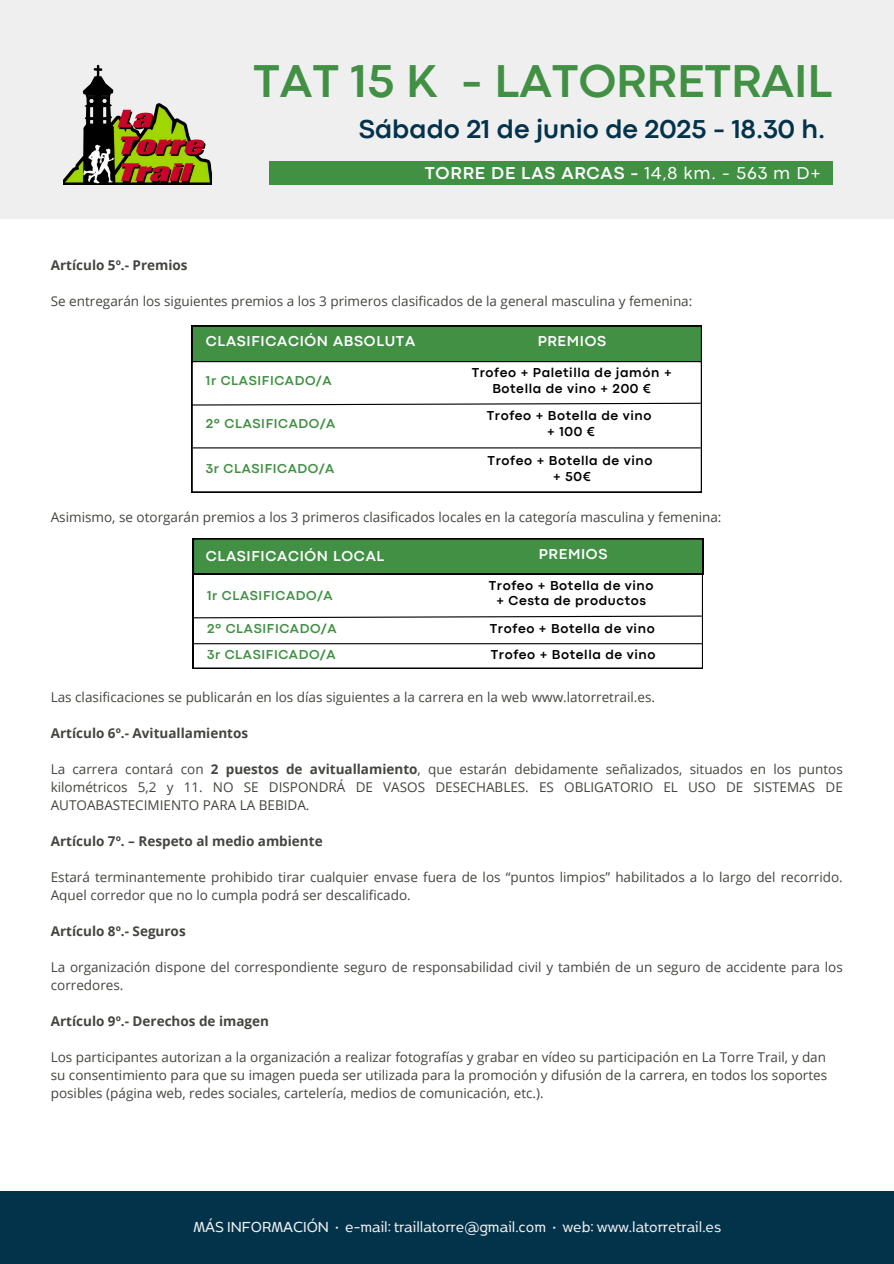
<style>
.page{position:relative;width:894px;height:1264px;background:#fff}
.page>*{position:absolute;margin:0;border:0;box-sizing:border-box;transform-origin:0 0}
.t1{font:700 48px "Codec Pro";color:#419044}
.t2{font:700 27px "Codec Pro";color:#02334b}
.t3{font:700 18px "Codec Pro";letter-spacing:.045em;color:#fff}
.t4{font:17.25px "Boriboon";color:#f1f1f0}
.t5{font:700 15px "Codec Pro";letter-spacing:.045em;color:#fff}
.t6{font:13.5px/18px "Open Sans";color:#444440;text-align:justify}
.t7{font:700 13.5px/15.8px "Codec Pro";letter-spacing:.045em;color:#000;text-align:center}
.t8{font:700 13.5px "Open Sans";color:#444440}
.t9{font:700 13.5px "Codec Pro";letter-spacing:.045em;color:#419044}
.s1{font-weight:400}
.s2{font-weight:700}
</style>
<div class="page">
<div style="left:0;top:0;width:893px;height:218px;background:#efefef"></div>
<div style="left:0;top:1191px;width:893px;height:72px;background:#02334b"></div>
<img style="left:63px;top:64px;width:149px;height:121px">
<div style="left:269px;top:161px;width:563px;height:24px;background:#419044"></div>
<div style="left:192px;top:326px;width:509px;height:35px;background:#419044"></div>
<svg style="left:192px;top:361px;width:509px;height:131px"></svg>
<svg style="left:191px;top:402px;width:510px;height:4px"></svg>
<hr style="left:193px;top:447px;width:507px;height:1px;background:#000">
<svg style="left:193px;top:538px;width:509px;height:36px;background:#3b843e"></svg>
<svg style="left:193px;top:574px;width:509px;height:94px"></svg>
<svg style="left:192px;top:615px;width:510px;height:4px"></svg>
<hr style="left:194px;top:643px;width:507px;height:1px;background:#000">
<h6 class="t1" style="left:253px;top:64px;width:581px">TAT 15 K - LATORRETRAIL</h6>
<h5 class="t2" style="left:359px;top:119px;width:468px">Sábado 21 de junio de 2025 - 18.30 h.</h5>
<h6 class="t3" style="left:424px;top:166px;width:397px">TORRE DE LAS ARCAS - <span class="s1">14,8 km. - 563 m D+</span></h6>
<p class="t8" style="left:51px;top:255px;width:138px">Artículo 5º.- Premios</p>
<p class="t6" style="left:51px;top:291px;width:643px">Se entregarán los siguientes premios a los 3 primeros clasificados de la general masculina y femenina:</p>
<h6 class="t5" style="left:206px;top:336px;width:211px">CLASIFICACIÓN ABSOLUTA</h6>
<h4 class="t5" style="left:537px;top:336px;width:70px">PREMIOS</h4>
<h4 class="t9" style="left:206px;top:375px;width:127px">1r CLASIFICADO/A</h4>
<p class="t9" style="left:206px;top:419px;width:131px">2º CLASIFICADO/A</p>
<p class="t9" style="left:206px;top:464px;width:130px">3r CLASIFICADO/A</p>
<p class="t7" style="left:471px;top:365px;width:201px">Trofeo + Paletilla de jamón +<br>Botella de vino + 200 €</p>
<p class="t7" style="left:486px;top:409px;width:166px">Trofeo + Botella de vino</p>
<p class="t7" style="left:547px;top:424px;width:49px">+ 100 €</p>
<p class="t7" style="left:487px;top:454px;width:166px">Trofeo + Botella de vino</p>
<p class="t7" style="left:553px;top:470px;width:39px">+ 50€</p>
<h1 class="t6" style="left:51px;top:507px;width:672px">Asimismo, se otorgarán premios a los 3 primeros clasificados locales en la categoría masculina y femenina:</h1>
<p class="t5" style="left:206px;top:550px;width:180px">CLASIFICACIÓN LOCAL</p>
<p class="t5" style="left:538px;top:548px;width:70px">PREMIOS</p>
<p class="t9" style="left:207px;top:590px;width:127px">1r CLASIFICADO/A</p>
<h4 class="t9" style="left:207px;top:623px;width:131px">2º CLASIFICADO/A</h4>
<h4 class="t9" style="left:207px;top:649px;width:130px">3r CLASIFICADO/A</h4>
<p class="t7" style="left:488px;top:578px;width:166px">Trofeo + Botella de vino</p>
<p class="t7" style="left:496px;top:594px;width:151px">+ Cesta de productos</p>
<p class="t7" style="left:489px;top:621px;width:166px">Trofeo + Botella de vino</p>
<p class="t7" style="left:490px;top:647px;width:166px">Trofeo + Botella de vino</p>
<h2 class="t6" style="left:51px;top:687px;width:605px">Las clasificaciones se publicarán en los días siguientes a la carrera en la web www.latorretrail.es.</h2>
<h3 class="t8" style="left:51px;top:723px;width:199px">Artículo 6º.- Avituallamientos</h3>
<h5 class="t6" style="left:51px;top:759px;width:793px">La carrera contará con <span class="s2">2 puestos de avituallamiento</span>, que estarán debidamente señalizados, situados en los puntos kilométricos 5,2 y 11. NO SE DISPONDRÁ DE VASOS DESECHABLES. ES OBLIGATORIO EL USO DE SISTEMAS DE AUTOABASTECIMIENTO PARA LA BEBIDA.</h5>
<h6 class="t8" style="left:51px;top:831px;width:273px">Artículo 7º. – Respeto al medio ambiente</h6>
<h6 class="t6" style="left:51px;top:867px;width:793px">Estará terminantemente prohibido tirar cualquier envase fuera de los “puntos limpios” habilitados a lo largo del recorrido.<br>Aquel corredor que no lo cumpla podrá ser descalificado.</h6>
<h6 class="t8" style="left:51px;top:921px;width:136px">Artículo 8º.- Seguros</h6>
<h5 class="t6" style="left:51px;top:957px;width:793px">La organización dispone del correspondiente seguro de responsabilidad civil y también de un seguro de accidente para los corredores.</h5>
<h6 class="t8" style="left:51px;top:1011px;width:220px">Artículo 9º.- Derechos de imagen</h6>
<h5 class="t6" style="left:51px;top:1047px;width:777px">Los participantes autorizan a la organización a realizar fotografías y grabar en vídeo su participación en La Torre Trail, y dan su consentimiento para que su imagen pueda ser utilizada para la promoción y difusión de la carrera, en todos los soportes posibles (página web, redes sociales, cartelería, medios de comunicación, etc.).</h5>
<h5 class="t4" style="left:193px;top:1216px;width:529px">MÁS INFORMACIÓN · e-mail: traillatorre@gmail.com · web: www.latorretrail.es</h5>
</div>
